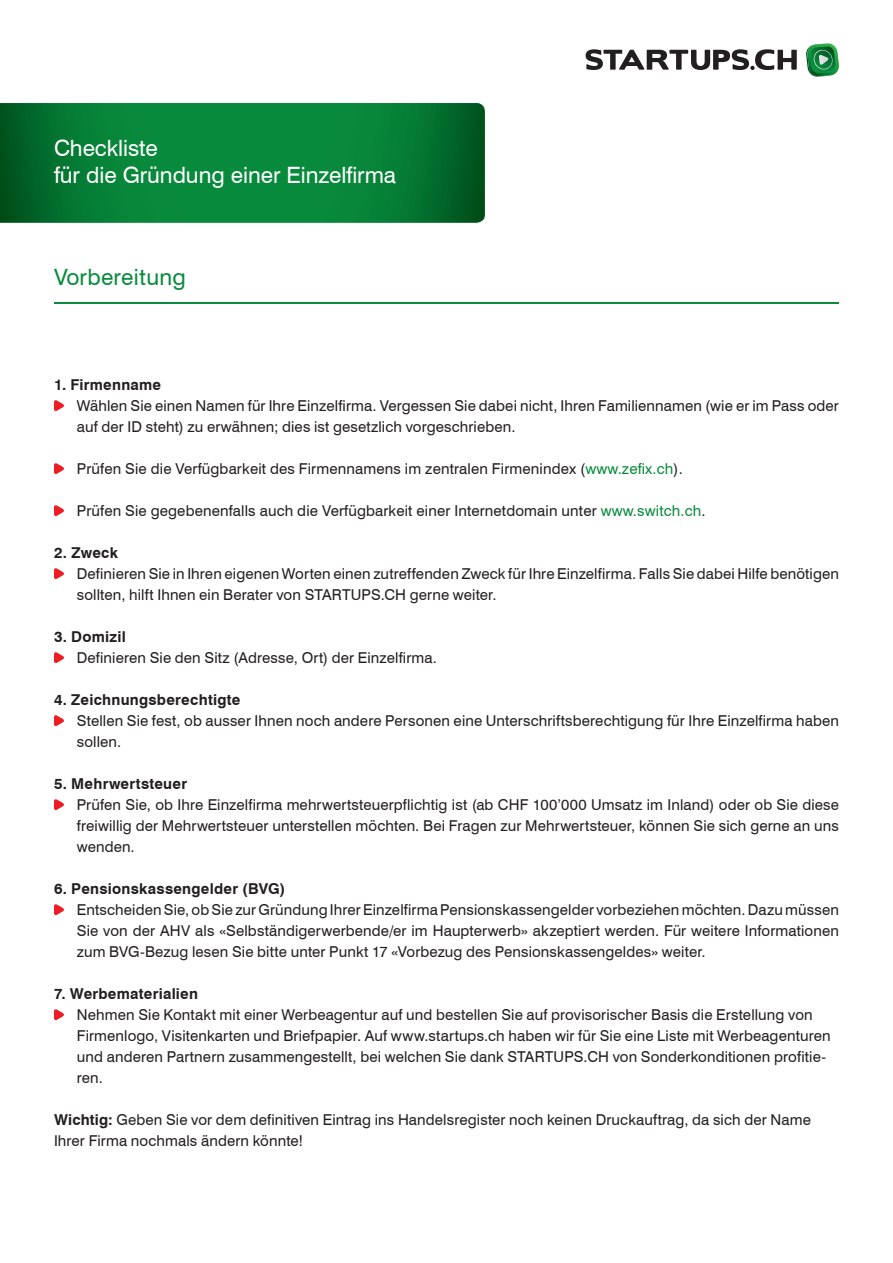
<style>
.page{position:relative;width:893px;height:1263px;background:#fff}
.page>*{position:absolute;margin:0;border:0;box-sizing:border-box;transform-origin:0 0}
.t1{font:22.5px/27px "Swiss 721 BT";letter-spacing:-.005em;color:#fff}
.t2{font:22.5px "Swiss 721 BT";letter-spacing:.01em;color:#088b3c}
.t3{font:15px/21px "Swiss 721 BT";letter-spacing:.01em;color:#231f20}
.t4{font:700 15px "Swiss 721 BT";letter-spacing:.02em;color:#231f20}
.s1{color:#088b3c}
.s2{font-weight:700}
</style>
<div class="page">
<hr style="left:54px;top:302px;width:785px;height:2px;background:#088b3c">
<svg style="left:54px;top:400px;width:10px;height:11px"></svg>
<svg style="left:54px;top:463px;width:10px;height:11px"></svg>
<svg style="left:54px;top:505px;width:10px;height:11px"></svg>
<svg style="left:54px;top:568px;width:10px;height:11px"></svg>
<svg style="left:54px;top:652px;width:10px;height:11px"></svg>
<svg style="left:54px;top:715px;width:10px;height:11px"></svg>
<svg style="left:54px;top:799px;width:10px;height:11px"></svg>
<svg style="left:54px;top:904px;width:10px;height:11px"></svg>
<svg style="left:54px;top:1009px;width:10px;height:11px"></svg>
<img style="left:0;top:103px;width:485px;height:120px">
<svg style="left:586px;top:49px;width:211px;height:21px"></svg>
<svg style="left:806px;top:43px;width:33px;height:34px"></svg>
<h1 class="t1" style="left:54px;top:135px;width:344px">Checkliste<br>für die Gründung einer Einzelfirma</h1>
<h1 class="t2" style="left:54px;top:263px;width:133px">Vorbereitung</h1>
<p class="t4" style="left:54px;top:376px;width:109px">1. Firmenname</p>
<p class="t3" style="left:77px;top:395px;width:764px">Wählen Sie einen Namen für Ihre Einzelfirma. Vergessen Sie dabei nicht, Ihren Familiennamen (wie er im Pass oder auf der ID steht) zu erwähnen; dies ist gesetzlich vorgeschrieben.</p>
<p class="t3" style="left:77px;top:458px;width:607px">Prüfen Sie die Verfügbarkeit des Firmennamens im zentralen Firmenindex (<span class="s1">www.zefix.ch</span>).</p>
<p class="t3" style="left:77px;top:500px;width:630px">Prüfen Sie gegebenenfalls auch die Verfügbarkeit einer Internetdomain unter <span class="s1">www.switch.ch</span>.</p>
<p class="t4" style="left:54px;top:544px;width:66px">2. Zweck</p>
<p class="t3" style="left:77px;top:563px;width:764px">Definieren Sie in Ihren eigenen Worten einen zutreffenden Zweck für Ihre Einzelfirma. Falls Sie dabei Hilfe benötigen sollten, hilft Ihnen ein Berater von STARTUPS.CH gerne weiter.</p>
<p class="t4" style="left:54px;top:628px;width:73px">3. Domizil</p>
<p class="t3" style="left:77px;top:647px;width:362px">Definieren Sie den Sitz (Adresse, Ort) der Einzelfirma.</p>
<p class="t4" style="left:54px;top:691px;width:188px">4. Zeichnungsberechtigte</p>
<p class="t3" style="left:77px;top:710px;width:764px">Stellen Sie fest, ob ausser Ihnen noch andere Personen eine Unterschriftsberechtigung für Ihre Einzelfirma haben sollen.</p>
<p class="t4" style="left:54px;top:775px;width:135px">5. Mehrwertsteuer</p>
<p class="t3" style="left:77px;top:794px;width:764px;text-align:justify">Prüfen Sie, ob Ihre Einzelfirma mehrwertsteuerpflichtig ist (ab CHF 100’000 Umsatz im Inland) oder ob Sie diese freiwillig der Mehrwertsteuer unterstellen möchten. Bei Fragen zur Mehrwertsteuer, können Sie sich gerne an uns wenden.</p>
<p class="t4" style="left:54px;top:880px;width:233px">6. Pensionskassengelder (BVG)</p>
<p class="t3" style="left:77px;top:899px;width:764px;text-align:justify">Entscheiden Sie, ob Sie zur Gründung Ihrer Einzelfirma Pensionskassengelder vorbeziehen möchten. Dazu müssen Sie von der AHV als «Selbständigerwerbende/er im Haupterwerb» akzeptiert werden. Für weitere Informationen zum BVG-Bezug lesen Sie bitte unter Punkt 17 «Vorbezug des Pensionskassengeldes» weiter.</p>
<p class="t4" style="left:54px;top:985px;width:146px">7. Werbematerialien</p>
<p class="t3" style="left:77px;top:1004px;width:755px">Nehmen Sie Kontakt mit einer Werbeagentur auf und bestellen Sie auf provisorischer Basis die Erstellung von Firmenlogo, Visitenkarten und Briefpapier. Auf www.startups.ch haben wir für Sie eine Liste mit Werbeagenturen und anderen Partnern zusammengestellt, bei welchen Sie dank STARTUPS.CH von Sonderkonditionen profitie&shy;ren.</p>
<p class="t3" style="left:54px;top:1109px;width:758px"><span class="s2">Wichtig:</span> Geben Sie vor dem definitiven Eintrag ins Handelsregister noch keinen Druckauftrag, da sich der Name<br>Ihrer Firma nochmals ändern könnte!</p>
</div>
